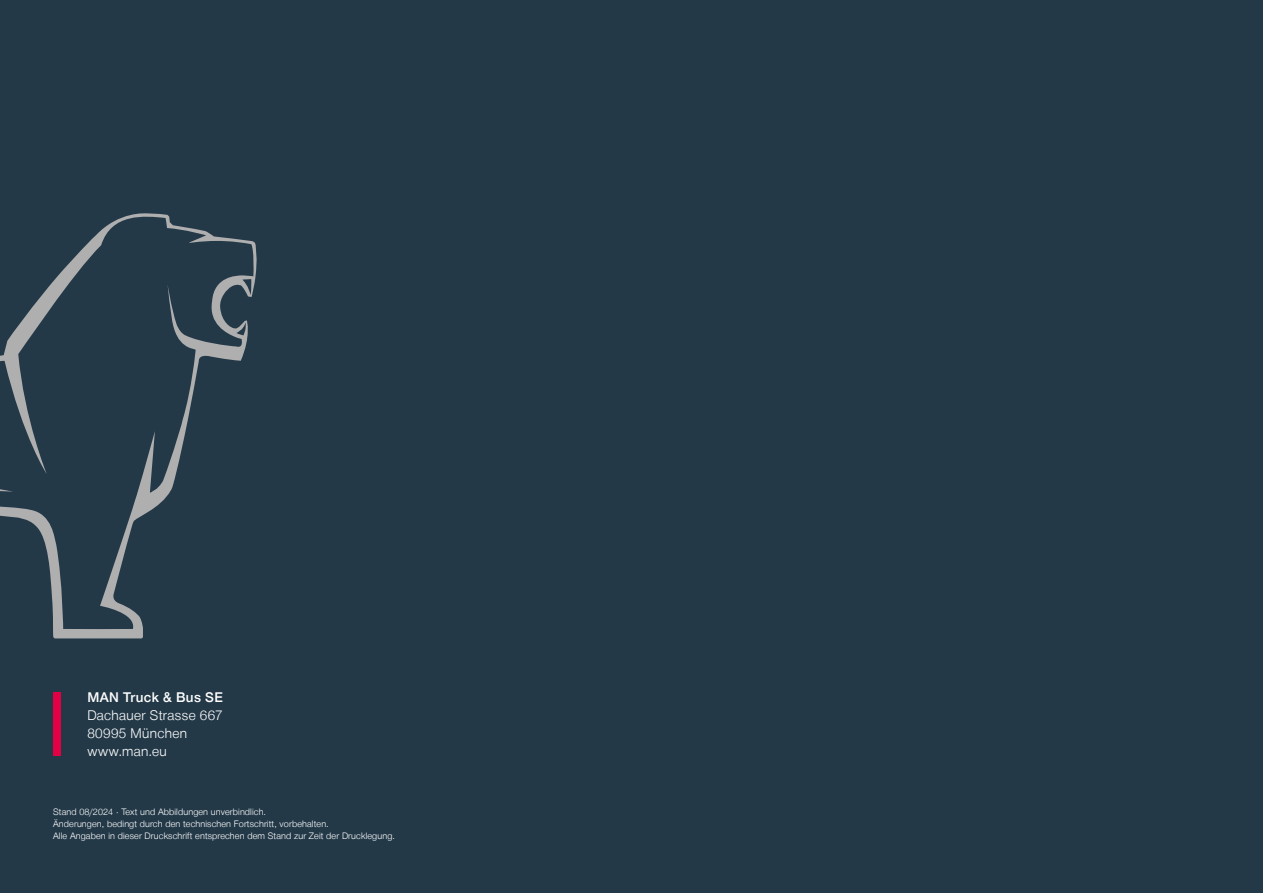
<style>
.page{position:relative;width:1263px;height:893px;background:#243948}
.page>*{position:absolute;margin:0;border:0;box-sizing:border-box;transform-origin:0 0}
.t1{font:300 13.5px/18px "Man Global";letter-spacing:.025em;color:#fff}
.t2{font:500 13.5px "Man Global";letter-spacing:.03em;color:#fff}
.t3{font:300 9px/12px "Man Global";letter-spacing:.015em;color:#fff}
</style>
<div class="page">
<div style="left:53px;top:692px;width:8px;height:63px;background:#e40045"></div>
<svg style="left:0;top:213px;width:257px;height:426px"></svg>
<h1 class="t2" style="left:87px;top:690px;width:137px">MAN Truck &amp; Bus SE</h1>
<h1 class="t1" style="left:87px;top:707px;width:137px">Dachauer Strasse 667<br>80995 München www.man.eu</h1>
<p class="t3" style="left:53px;top:806px;width:343px">Stand 08/2024 · Text und Abbildungen unverbindlich.<br>Änderungen, bedingt durch den technischen Fortschritt, vorbehalten.<br>Alle Angaben in dieser Druckschrift entsprechen dem Stand zur Zeit der Drucklegung.</p>
</div>
